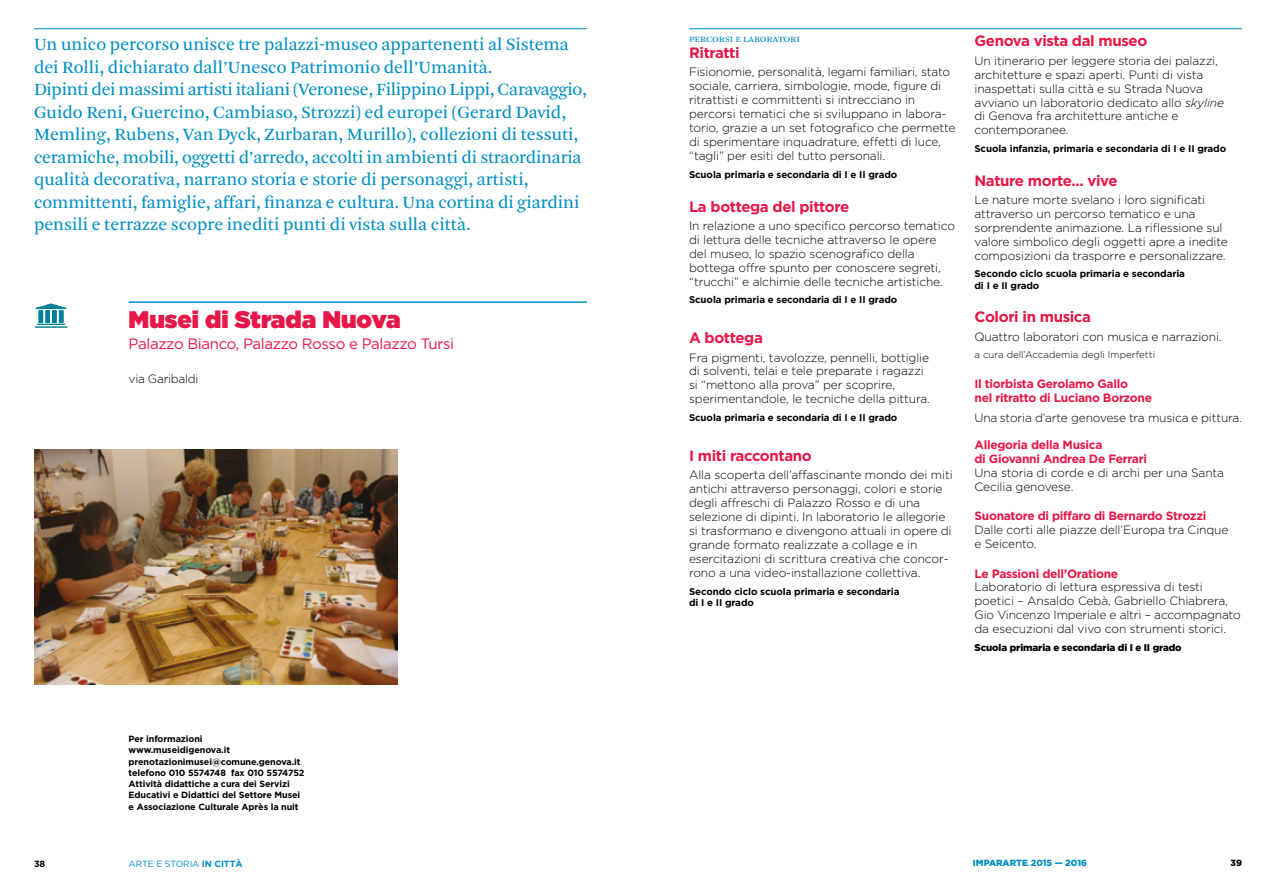
<style>
.page{position:relative;width:1276px;height:893px;background:#fff}
.page>*{position:absolute;margin:0;border:0;box-sizing:border-box;transform-origin:0 0}
.t1{font:900 24px "Gotham";color:#e61849}
.t2{font:18px/22.5px "Arnhem Blond";color:#008fc3}
.t3{font:700 15px "Gotham";letter-spacing:-.025em;color:#e61849}
.t4{font:15px "Gotham";letter-spacing:-.025em;color:#e61849}
.t5{font:300 12px/14px "Gotham";letter-spacing:-.01em;color:#000}
.t6{font:700 12px/14px "Gotham";letter-spacing:-.025em;color:#e61849}
.t7{font:10.5px "Arnhem SC Blond";letter-spacing:-.01em;color:#008fc3}
.t8{font:700 9.75px/11.2px "Gotham";letter-spacing:-.01em;color:#000}
.t9{font:900 9.75px "Gotham";letter-spacing:-.01em;color:#000}
.t10{font:300 9.75px "Gotham";color:#000}
.t11{font:700 9px/11.2px "Gotham";letter-spacing:-.01em;color:#000}
.t12{font:900 9px "Gotham";color:#008fc3}
.t13{font:9px "Gotham";letter-spacing:-.01em;color:#008fc3}
.t14{font:900 9px "Gotham";color:#000}
.s1{font-style:italic}
.s2{font-weight:700}
</style>
<div class="page">
<hr style="left:34px;top:28px;width:553px;height:1px;background:#008fc3">
<hr style="left:689px;top:28px;width:553px;height:1px;background:#008fc3">
<hr style="left:129px;top:301px;width:458px;height:2px;background:#008fc3">
<img style="left:34px;top:450px;width:364px;height:234px">
<hr style="left:35px;top:326px;width:32px;height:2px;background:#00809c">
<svg style="left:35px;top:303px;width:32px;height:22px"></svg>
<div style="left:38px;top:310px;width:5px;height:13px;border:1px solid #00809c"></div>
<p class="t2" style="left:34px;top:34px;width:554px">Un unico percorso unisce tre palazzi-museo appartenenti al Sistema dei Rolli, dichiarato dall’Unesco Patrimonio dell’Umanità.<br>Dipinti dei massimi artisti italiani (Veronese, Filippino Lippi, Caravaggio, Guido Reni, Guercino, Cambiaso, Strozzi) ed europei (Gerard David, Memling, Rubens, Van Dyck, Zurbaran, Murillo), collezioni di tessuti, ceramiche, mobili, oggetti d’arredo, accolti in ambienti di straordinaria qualità decorativa, narrano storia e storie di personaggi, artisti, committenti, famiglie, affari, finanza e cultura. Una cortina di giardini pensili e terrazze scopre inediti punti di vista sulla città.</p>
<h1 class="t1" style="left:129px;top:306px;width:273px">Musei di Strada Nuova</h1>
<p class="t4" style="left:129px;top:336px;width:327px">Palazzo Bianco, Palazzo Rosso e Palazzo Tursi</p>
<p class="t5" style="left:129px;top:372px;width:71px">via Garibaldi</p>
<p class="t11" style="left:129px;top:733px;width:177px">Per informazioni www.museidigenova.it prenotazionimusei@comune.genova.it telefono 010 5574748 fax 010 5574752<br>Attività didattiche a cura dei Servizi Educativi e Didattici del Settore Musei e Associazione Culturale Après la nuit</p>
<p class="t7" style="left:689px;top:33px;width:112px">percorsi e laboratori</p>
<p class="t3" style="left:689px;top:44px;width:52px">Ritratti</p>
<p class="t5" style="left:689px;top:65px;width:268px">Fisionomie, personalità, legami familiari, stato sociale, carriera, simbologie, mode, figure di ritrattisti e committenti si intrecciano in percorsi tematici che si sviluppano in labora&shy;torio, grazie a un set fotografico che permette di sperimentare inquadrature, effetti di luce, “tagli” per esiti del tutto personali.</p>
<p class="t8" style="left:689px;top:168px;width:210px">Scuola primaria e secondaria di I e II grado</p>
<p class="t3" style="left:689px;top:198px;width:162px">La bottega del pittore</p>
<p class="t5" style="left:689px;top:218px;width:267px">In relazione a uno specifico percorso tematico di lettura delle tecniche attraverso le opere del museo, lo spazio scenografico della bottega offre spunto per conoscere segreti, “trucchi” e alchimie delle tecniche artistiche.</p>
<p class="t8" style="left:689px;top:294px;width:210px">Scuola primaria e secondaria di I e II grado</p>
<p class="t3" style="left:689px;top:329px;width:75px">A bottega</p>
<p class="t5" style="left:689px;top:350px;width:242px">Fra pigmenti, tavolozze, pennelli, bottiglie di solventi, telai e tele preparate i ragazzi si “mettono alla prova” per scoprire, sperimentandole, le tecniche della pittura.</p>
<p class="t8" style="left:689px;top:412px;width:210px">Scuola primaria e secondaria di I e II grado</p>
<p class="t3" style="left:689px;top:447px;width:124px">I miti raccontano</p>
<p class="t5" style="left:689px;top:468px;width:265px">Alla scoperta dell’affascinante mondo dei miti antichi attraverso personaggi, colori e storie degli affreschi di Palazzo Rosso e di una selezione di dipinti. In laboratorio le allegorie si trasformano e divengono attuali in opere di grande formato realizzate a collage e in esercitazioni di scrittura creativa che concor&shy;rono a una video-installazione collettiva.</p>
<p class="t8" style="left:689px;top:585px;width:212px">Secondo ciclo scuola primaria e secondaria di I e II grado</p>
<p class="t3" style="left:974px;top:32px;width:174px">Genova vista dal museo</p>
<p class="t5" style="left:974px;top:53px;width:251px">Un itinerario per leggere storia dei palazzi, architetture e spazi aperti. Punti di vista inaspettati sulla città e su Strada Nuova avviano un laboratorio dedicato allo <span class="s1">skyline </span>di Genova fra architetture antiche e contemporanee.</p>
<p class="t8" style="left:974px;top:143px;width:253px">Scuola infanzia, primaria e secondaria di I e II grado</p>
<p class="t3" style="left:974px;top:172px;width:145px">Nature morte... vive</p>
<p class="t5" style="left:974px;top:193px;width:255px">Le nature morte svelano i loro significati attraverso un percorso tematico e una sorprendente animazione. La riflessione sul valore simbolico degli oggetti apre a inedite composizioni da trasporre e personalizzare.</p>
<p class="t8" style="left:974px;top:268px;width:212px">Secondo ciclo scuola primaria e secondaria di I e II grado</p>
<p class="t3" style="left:974px;top:308px;width:118px">Colori in musica</p>
<p class="t5" style="left:974px;top:329px;width:249px">Quattro laboratori con musica e narrazioni.</p>
<p class="t10" style="left:974px;top:349px;width:182px">a cura dell’Accademia degli Imperfetti</p>
<p class="t6" style="left:974px;top:376px;width:179px">Il tiorbista Gerolamo Gallo<br>nel ritratto di Luciano Borzone</p>
<p class="t5" style="left:974px;top:410px;width:269px">Una storia d’arte genovese tra musica e pittura.</p>
<p class="t6" style="left:974px;top:437px;width:174px">Allegoria della Musica<br>di Giovanni Andrea De Ferrari</p>
<p class="t5" style="left:974px;top:466px;width:251px">Una storia di corde e di archi per una Santa<br>Cecilia genovese.</p>
<p class="t6" style="left:974px;top:509px;width:233px">Suonatore di piffaro di Bernardo Strozzi</p>
<p class="t5" style="left:974px;top:523px;width:255px">Dalle corti alle piazze dell’Europa tra Cinque e Seicento.</p>
<p class="t6" style="left:974px;top:566px;width:145px">Le Passioni dell’Oratione</p>
<p class="t5" style="left:974px;top:580px;width:268px">Laboratorio di lettura espressiva di testi poetici – Ansaldo Cebà, Gabriello Chiabrera, Gio Vincenzo Imperiale e altri – accompagnato da esecuzioni dal vivo con strumenti storici.</p>
<p class="t9" style="left:974px;top:642px;width:209px">Scuola primaria e secondaria di I e II grado</p>
<p class="t13" style="left:129px;top:858px;width:115px">ARTE E STORIA <span class="s2">IN CITTÀ</span></p>
<p class="t11" style="left:34px;top:858px;width:13px">38</p>
<p class="t12" style="left:973px;top:858px;width:116px">IMPARARTE 2015 — 2016</p>
<p class="t14" style="left:1230px;top:858px;width:13px">39</p>
</div>
